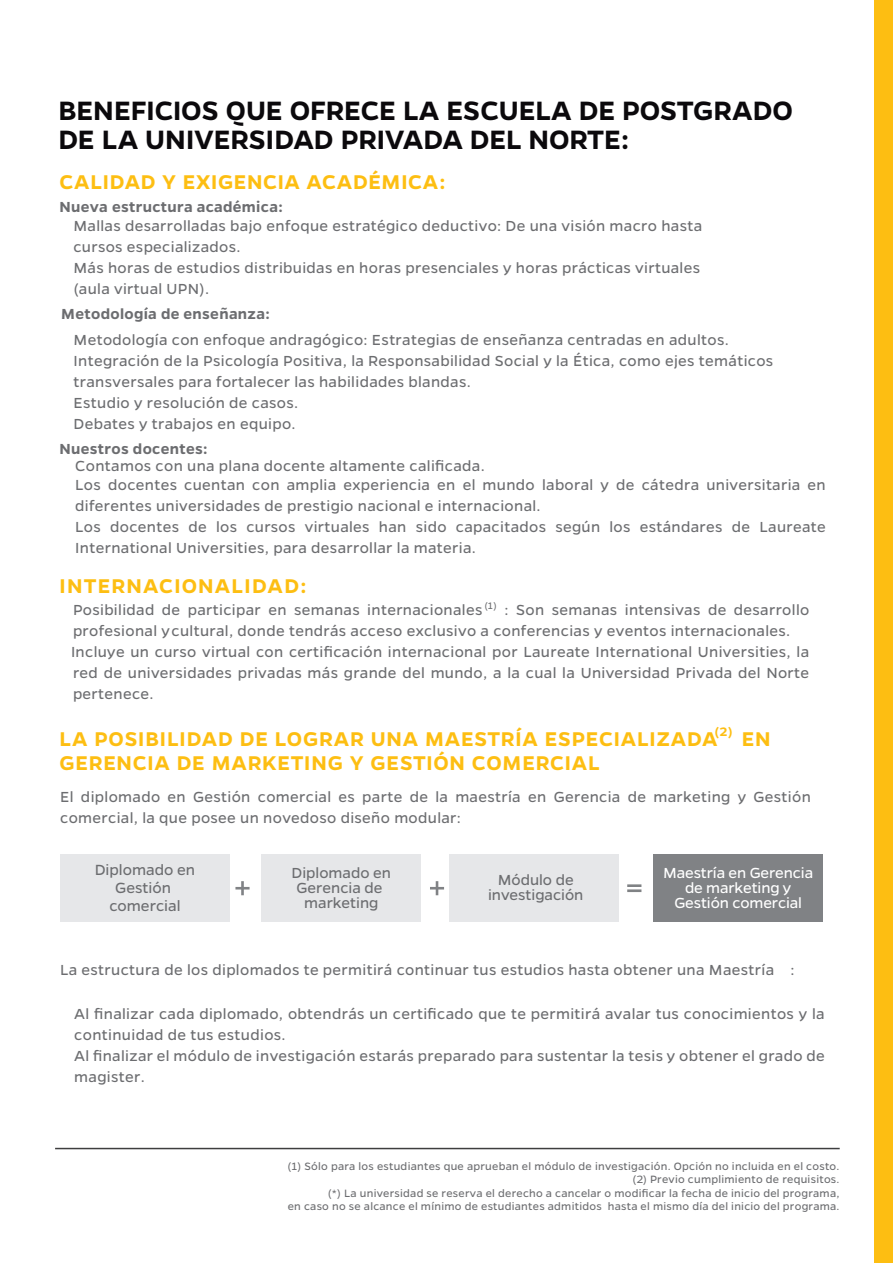
<style>
.page{position:relative;width:893px;height:1263px;background:#fff}
.page>*{position:absolute;margin:0;border:0;box-sizing:border-box;transform-origin:0 0}
.t1{font:600 30px/29px "Gentona";letter-spacing:-.005em;color:#0b090c}
.t2{font:600 22.5px/24px "Gentona";letter-spacing:.035em;color:#fdbe12}
.t3{font:600 22.5px "Gentona";letter-spacing:.055em;color:#fdbe12}
.t4{font:16.65px/18px "Gentona";color:#6c6d70;text-align:center}
.t5{font:16.5px/21px "Gentona";letter-spacing:.02em;color:#6c6d70}
.t6{font:600 16.5px "Gentona";letter-spacing:.02em;color:#6c6d70}
.t7{font:16.5px/15px "Gentona";color:#6c6d70;text-align:center}
.t8{font:16.5px/15px "Gentona";letter-spacing:-.005em;color:#fff;text-align:center}
.t9{font:600 13.95px "Gentona";color:#fdbe12}
.t10{font:12px/13.5px "Gentona";letter-spacing:.02em;color:#6c6d70;text-align:right}
.t11{font:10.65px "Gentona";color:#6c6d70}
</style>
<div class="page">
<hr style="left:55px;top:1148px;width:785px;height:1px;background:#3e3e3f">
<div style="left:450px;top:854px;width:169px;height:68px;background:#e6e7e9"></div>
<div style="left:262px;top:854px;width:159px;height:68px;background:#e6e7e9"></div>
<div style="left:653px;top:854px;width:170px;height:68px;background:#808285"></div>
<hr style="left:627px;top:889px;width:14px;height:3px;background:#808285">
<hr style="left:627px;top:884px;width:14px;height:3px;background:#808285">
<svg style="left:430px;top:881px;width:14px;height:14px"></svg>
<div style="left:60px;top:854px;width:170px;height:68px;background:#e6e7e9"></div>
<svg style="left:235px;top:881px;width:15px;height:14px"></svg>
<div style="left:874px;top:0;width:19px;height:1263px;background:#fdbe12"></div>
<h1 class="t1" style="left:58px;top:96px;width:736px">BENEFICIOS QUE OFRECE LA ESCUELA DE POSTGRADO<br>DE LA UNIVERSIDAD PRIVADA DEL NORTE:</h1>
<h2 class="t2" style="left:59px;top:170px;width:387px">CALIDAD Y EXIGENCIA ACADÉMICA:</h2>
<p class="t6" style="left:59px;top:197px;width:225px">Nueva estructura académica:</p>
<p class="t5" style="left:73px;top:215px;width:630px">Mallas desarrolladas bajo enfoque estratégico deductivo: De una visión macro hasta cursos especializados.<br>Más horas de estudios distribuidas en horas presenciales y horas prácticas virtuales (aula virtual UPN).</p>
<p class="t5" style="left:74px;top:329px;width:701px">Metodología con enfoque andragógico: Estrategias de enseñanza centradas en adultos.<br>Integración de la Psicología Positiva, la Responsabilidad Social y la Ética, como ejes temáticos transversales para fortalecer las habilidades blandas.<br>Estudio y resolución de casos.<br>Debates y trabajos en equipo.</p>
<p class="t5" style="left:75px;top:456px;width:411px">Contamos con una plana docente altamente calificada.</p>
<p class="t6" style="left:61px;top:305px;width:210px">Metodología de enseñanza:</p>
<p class="t6" style="left:59px;top:439px;width:150px">Nuestros docentes:</p>
<p class="t5" style="left:75px;top:475px;width:752px">Los docentes cuentan con amplia experiencia en el mundo laboral y de cátedra universitaria en diferentes universidades de prestigio nacional e internacional.<br>Los docentes de los cursos virtuales han sido capacitados según los estándares de Laureate International Universities, para desarrollar la materia.</p>
<h2 class="t3" style="left:59px;top:573px;width:249px">INTERNACIONALIDAD:</h2>
<p class="t5" style="left:73px;top:599px;width:411px">Posibilidad de participar en semanas internacionales</p>
<p class="t11" style="left:484px;top:599px;width:14px">(1)</p>
<p class="t5" style="left:71px;top:599px;width:740px;text-indent:433px">: Son semanas intensivas de desarrollo profesional y cultural, donde tendrás acceso exclusivo a conferencias y eventos internacionales.<br>Incluye un curso virtual con certificación internacional por Laureate International Universities, la red de universidades privadas más grande del mundo, a la cual la Universidad Privada del Norte pertenece.</p>
<p class="t9" style="left:715px;top:724px;width:20px">(2)</p>
<h2 class="t2" style="left:59px;top:726px;width:713px">LA POSIBILIDAD DE LOGRAR UNA MAESTRÍA ESPECIALIZADA EN<br>GERENCIA DE MARKETING Y GESTIÓN COMERCIAL</h2>
<p class="t5" style="left:60px;top:786px;width:752px">El diplomado en Gestión comercial es parte de la maestría en Gerencia de marketing y Gestión comercial, la que posee un novedoso diseño modular:</p>
<p class="t4" style="left:95px;top:861px;width:102px">Diplomado en<br>Gestión comercial</p>
<p class="t7" style="left:488px;top:873px;width:97px">Módulo de investigación</p>
<p class="t7" style="left:292px;top:865px;width:101px">Diplomado en<br>Gerencia de marketing</p>
<p class="t8" style="left:663px;top:865px;width:151px">Maestría en Gerencia de marketing y<br>Gestión comercial</p>
<p class="t5" style="left:60px;top:959px;width:736px">La estructura de los diplomados te permitirá continuar tus estudios hasta obtener una Maestría :</p>
<p class="t5" style="left:74px;top:1003px;width:752px">Al finalizar cada diplomado, obtendrás un certificado que te permitirá avalar tus conocimientos y la continuidad de tus estudios.<br>Al finalizar el módulo de investigación estarás preparado para sustentar la tesis y obtener el grado de magister.</p>
<p class="t10" style="left:287px;top:1159px;width:554px">(1) Sólo para los estudiantes que aprueban el módulo de investigación. Opción no incluida en el costo. (2) Previo cumplimiento de requisitos.<br>(*) La universidad se reserva el derecho a cancelar o modificar la fecha de inicio del programa,<br>en caso no se alcance el mínimo de estudiantes admitidos hasta el mismo día del inicio del programa.</p>
</div>
